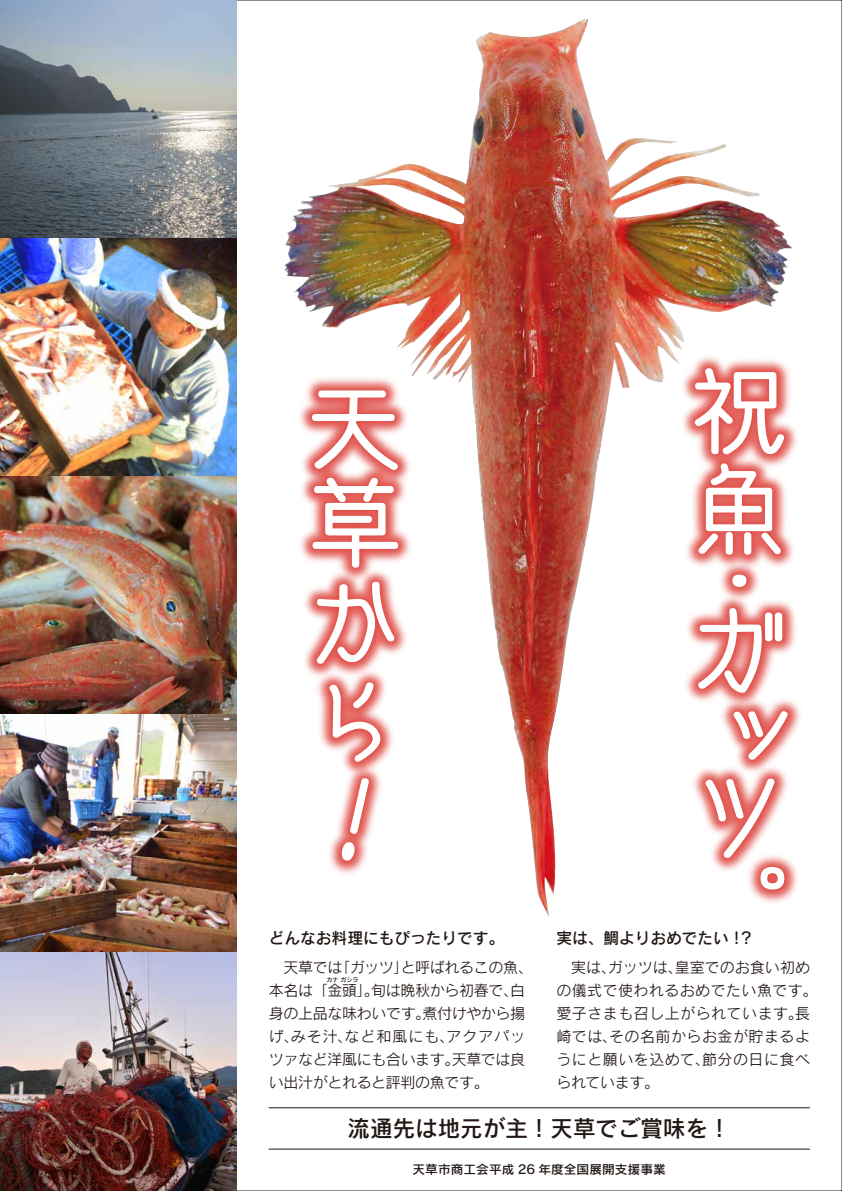
<style>
.page{position:relative;width:842px;height:1191px;background:#fff}
.page>*{position:absolute;margin:0;border:0;box-sizing:border-box;transform-origin:0 0}
.t1{font:95px/97.7px "cinecaption";color:#fff;scale:1.05 1}
.t2{font:23px "Rodin Pro DB";color:#221815}
.t3{font:16px "Rodin Pro DB";color:#221815}
.t4{font:15px/23px "Rodin Pro M";letter-spacing:-.025em;color:#221815}
.t5{font:15px/23px "Rodin Pro M";letter-spacing:.03em;color:#221815}
.t6{font:12.4px "Rodin Pro DB";color:#221815}
.t7{font:6px "Rodin Pro DB";color:#221815}
</style>
<div class="page">
<img style="left:268px;top:18px;width:542px;height:1132px">
<img style="left:476px;top:19px;width:109px;height:34px">
<img style="left:0;top:0;width:237px;height:1191px">
<img style="left:295px;top:365px;width:121px;height:513px">
<img style="left:297px;top:367px;width:117px;height:503px">
<img style="left:677px;top:350px;width:128px;height:557px">
<img style="left:681px;top:352px;width:117px;height:554px">
<hr style="left:269px;top:1107px;width:541px;height:1px;background:#221815">
<hr style="left:269px;top:1148px;width:541px;height:1px;background:#221815">
<h1 class="t1" style="left:305px;top:385px;width:91px">天草から！</h1>
<h1 class="t1" style="left:689px;top:368px;width:93px;line-height:100.2px">祝魚</h1>
<h1 class="t1" style="left:689px;top:543px;width:56px">・</h1>
<h1 class="t1" style="left:689px;top:618px;width:96px;line-height:78.2px">ガッ</h1>
<h1 class="t1" style="left:689px;top:777px;width:92px;line-height:90.8px">ツ。</h1>
<p class="t3" style="left:269px;top:927px;width:237px">どんなお料理にもぴったりです。</p>
<p class="t3" style="left:556px;top:927px;width:199px">実は、鯛よりおめでたい！？</p>
<p class="t4" style="left:269px;top:955px;width:265px">　天草では「ガッツ」と呼ばれるこの魚、本名は「金頭」。旬は晩秋から初春で、白身の上品な味わいです。煮付けやから揚げ、みそ汁、など和風にも、アクアパッツァなど洋風にも合います。天草では良い出汁がとれると評判の魚です。</p>
<p class="t5" style="left:556px;top:955px;width:263px">　実は、ガッツは、皇室でのお食い初めの儀式で使われるおめでたい魚です。愛子さまも召し上がられています。長崎では、その名前からお金が貯まるようにと願いを込めて、節分の日に食べられています。</p>
<p class="t7" style="left:326px;top:975px;width:34px">カナ ガシラ</p>
<h2 class="t2" style="left:348px;top:1113px;width:385px">流通先は地元が主！天草でご賞味を！</h2>
<p class="t6" style="left:412px;top:1161px;width:255px">天草市商工会平成 26 年度全国展開支援事業</p>
</div>
